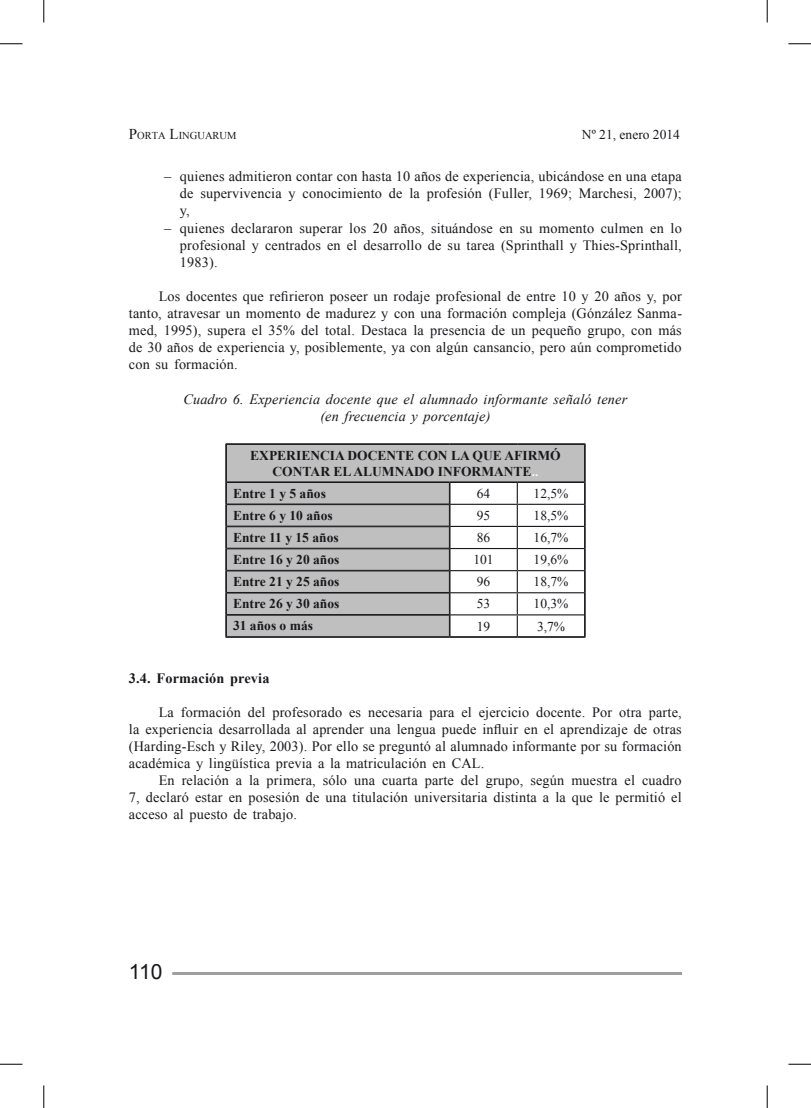
<style>
.page{position:relative;width:811px;height:1108px;background:#fff}
.page>*{position:absolute;margin:0;border:0;box-sizing:border-box;transform-origin:0 0}
.t1{font:21px "Arial";color:#1a171c}
.t2{font:14.25px/17.1px "Times New Roman";letter-spacing:.01em;color:#1a171c;text-align:justify}
.t3{font:italic 14.25px/17.1px "Times New Roman";letter-spacing:.01em;color:#1a171c;text-align:center}
.t4{font:700 14.25px "Times New Roman";letter-spacing:.01em;color:#1a171c}
.t5{font:700 13.5px "Times New Roman";color:#1a171c}
.t6{font:13.5px "Times New Roman";color:#1a171c}
.t7{font:700 13.5px "Times New Roman";color:#f8f8f8}
.t8{font:10.5px "Times New Roman";color:#1a171c}
.s1{font-size:15px}
</style>
<div class="page">
<hr style="left:172px;top:972px;width:510px;height:3px;background:#9d9ea0">
<div style="left:227px;top:445px;width:357px;height:191px;background:#bfbfbf"></div>
<hr style="left:584px;top:444px;width:1px;height:38px;background:#1a171c">
<hr style="left:225px;top:444px;width:1px;height:38px;background:#1a171c">
<hr style="left:226px;top:444px;width:1px;height:38px;background:#1a171c">
<hr style="left:226px;top:444px;width:223px;height:1px;background:#1a171c">
<hr style="left:449px;top:444px;width:68px;height:1px;background:#1a171c">
<hr style="left:517px;top:444px;width:67px;height:1px;background:#1a171c">
<hr style="left:226px;top:482px;width:223px;height:1px;background:#1a171c">
<hr style="left:226px;top:504px;width:223px;height:1px;background:#1a171c">
<hr style="left:226px;top:526px;width:223px;height:1px;background:#1a171c">
<hr style="left:226px;top:548px;width:223px;height:1px;background:#1a171c">
<hr style="left:226px;top:549px;width:223px;height:1px;background:#1a171c">
<hr style="left:226px;top:570px;width:223px;height:1px;background:#1a171c">
<hr style="left:226px;top:571px;width:223px;height:1px;background:#1a171c">
<hr style="left:226px;top:592px;width:223px;height:1px;background:#1a171c">
<hr style="left:226px;top:593px;width:223px;height:1px;background:#1a171c">
<hr style="left:226px;top:614px;width:223px;height:1px;background:#1a171c">
<hr style="left:226px;top:615px;width:223px;height:1px;background:#1a171c">
<svg style="left:225px;top:482px;width:2px;height:155px"></svg>
<hr style="left:226px;top:636px;width:223px;height:1px;background:#1a171c">
<hr style="left:226px;top:637px;width:223px;height:1px;background:#1a171c">
<hr style="left:449px;top:637px;width:68px;height:1px;background:#1a171c">
<hr style="left:517px;top:637px;width:68px;height:1px;background:#1a171c">
<svg style="left:449px;top:482px;width:136px;height:155px"></svg>
<svg style="left:0;top:44px;width:22px;height:1px"></svg>
<svg style="left:788px;top:44px;width:22px;height:1px"></svg>
<svg style="left:0;top:1064px;width:22px;height:1px"></svg>
<svg style="left:788px;top:1064px;width:22px;height:1px"></svg>
<svg style="left:44px;top:0;width:1px;height:22px"></svg>
<svg style="left:44px;top:1085px;width:1px;height:23px"></svg>
<svg style="left:766px;top:0;width:1px;height:22px"></svg>
<svg style="left:766px;top:1085px;width:1px;height:23px"></svg>
<p class="t8" style="left:129px;top:129px;width:109px"><span class="s1">P</span>ORTA <span class="s1">L</span>INGUARUM</p>
<p class="t6" style="left:582px;top:126px;width:99px">Nº 21, enero 2014</p>
<p class="t2" style="left:180px;top:168px;width:503px;text-indent:-16px">– quienes admitieron contar con hasta 10 años de experiencia, ubicándose en una etapa de supervivencia y conocimiento de la profesión (Fuller, 1969; Marchesi, 2007); y,</p>
<p class="t2" style="left:180px;top:219px;width:503px;text-indent:-16px">– quienes declararon superar los 20 años, situándose en su momento culmen en lo profesional y centrados en el desarrollo de su tarea (Sprinthall y Thies-Sprinthall, 1983).</p>
<p class="t2" style="left:129px;top:287px;width:554px;text-indent:30px">Los docentes que refirieron poseer un rodaje profesional de entre 10 y 20 años y, por tanto, atravesar un momento de madurez y con una formación compleja (Gónzález Sanma&shy;med, 1995), supera el 35% del total. Destaca la presencia de un pequeño grupo, con más de 30 años de experiencia y, posiblemente, ya con algún cansancio, pero aún comprometido con su formación.</p>
<p class="t3" style="left:183px;top:390px;width:445px">Cuadro 6. Experiencia docente que el alumnado informante señaló tener (en frecuencia y porcentaje)</p>
<p class="t5" style="left:250px;top:446px;width:28px">Experie</p>
<p class="t5" style="left:310px;top:446px;width:19px">ncia</p>
<p class="t5" style="left:347px;top:446px;width:11px">doce</p>
<p class="t5" style="left:386px;top:446px;width:97px">nte con laque</p>
<p class="t5" style="left:504px;top:446px;width:11px">afirm</p>
<p class="t5" style="left:550px;top:446px;width:12px">ó</p>
<p class="t5" style="left:272px;top:462px;width:11px">contar</p>
<p class="t5" style="left:333px;top:462px;width:31px">el alumnado</p>
<p class="t5" style="left:437px;top:462px;width:11px">informante</p>
<p class="t7" style="left:531px;top:462px;width:8px">..</p>
<p class="t5" style="left:233px;top:484px;width:94px">Entre 1 y 5 años</p>
<p class="t6" style="left:476px;top:484px;width:15px">64</p>
<p class="t6" style="left:533px;top:484px;width:36px">12,5%</p>
<p class="t5" style="left:233px;top:506px;width:101px">Entre 6 y 10 años</p>
<p class="t6" style="left:476px;top:506px;width:15px">95</p>
<p class="t6" style="left:533px;top:506px;width:36px">18,5%</p>
<p class="t5" style="left:233px;top:528px;width:107px">Entre 11 y 15 años</p>
<p class="t6" style="left:476px;top:529px;width:15px">86</p>
<p class="t6" style="left:533px;top:529px;width:36px">16,7%</p>
<p class="t5" style="left:233px;top:550px;width:108px">Entre 16 y 20 años</p>
<p class="t6" style="left:473px;top:551px;width:22px">101</p>
<p class="t6" style="left:533px;top:551px;width:36px">19,6%</p>
<p class="t5" style="left:233px;top:572px;width:108px">Entre 21 y 25 años</p>
<p class="t6" style="left:476px;top:573px;width:15px">96</p>
<p class="t6" style="left:533px;top:573px;width:36px">18,7%</p>
<p class="t5" style="left:233px;top:594px;width:108px">Entre 26 y 30 años</p>
<p class="t6" style="left:476px;top:595px;width:15px">53</p>
<p class="t6" style="left:533px;top:595px;width:36px">10,3%</p>
<p class="t5" style="left:233px;top:617px;width:81px">31 años o más</p>
<p class="t6" style="left:476px;top:617px;width:15px">19</p>
<p class="t6" style="left:537px;top:617px;width:30px">3,7%</p>
<p class="t4" style="left:129px;top:668px;width:142px">3.4. Formación previa</p>
<p class="t2" style="left:129px;top:703px;width:554px;text-indent:30px">La formación del profesorado es necesaria para el ejercicio docente. Por otra parte, la experiencia desarrollada al aprender una lengua puede influir en el aprendizaje de otras (Harding-Esch y Riley, 2003). Por ello se preguntó al alumnado informante por su formación académica y lingüística previa a la matriculación en CAL.</p>
<p class="t2" style="left:129px;top:772px;width:554px;text-indent:30px">En relación a la primera, sólo una cuarta parte del grupo, según muestra el cuadro 7, declaró estar en posesión de una titulación universitaria distinta a la que le permitió el acceso al puesto de trabajo.</p>
<h1 class="t1" style="left:129px;top:958px;width:35px">110</h1>
</div>
